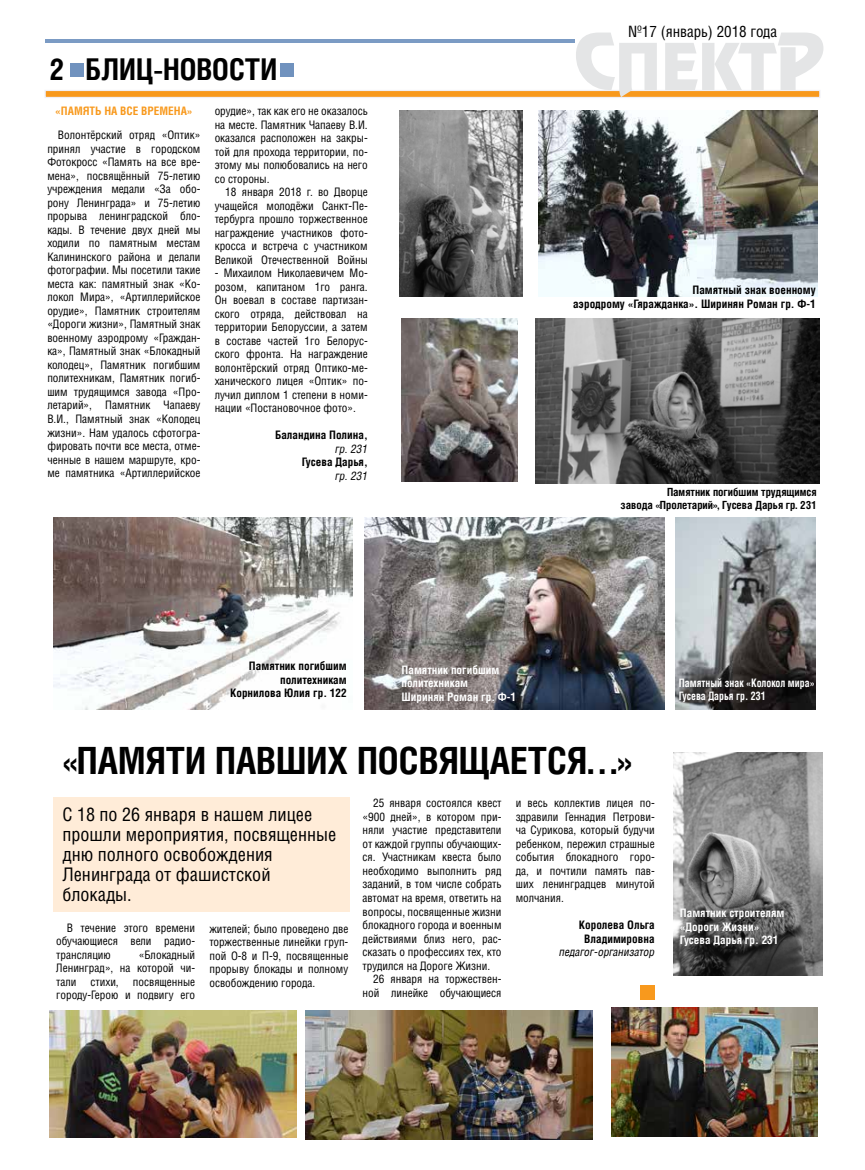
<style>
.page{position:relative;width:865px;height:1170px;background:#fff}
.page>*{position:absolute;margin:0;border:0;box-sizing:border-box;transform-origin:0 0}
.t1{font:700 37.5px "Helios Cond";letter-spacing:.08em;color:#000}
.t2{font:700 30px "Helios Cond";color:#000}
.t3{font:18.75px/20px "Helios Cond";color:#000}
.t4{font:15px "AG Letterica Condensed C";color:#000}
.t5{font:11.25px/13.5px "AG Letterica Condensed C";color:#000;text-align:justify}
.t6{font:700 11.25px/13.5px "AG Letterica Condensed";color:#000;text-align:right}
.t7{font:700 11.25px/13.5px "AG Letterica Condensed";color:#fff}
.t8{font:700 11.25px/13.5px "Helios Cond";color:#000;text-align:right}
.t9{font:700 11.25px/13.5px "AG Letterica Condensed";color:#fff;scale:.88 1}
.t10{font:italic 11.25px "AG Letterica Condensed";color:#000}
.t11{font:700 11.25px/13.5px "AG Letterica Condensed C";color:#000;text-align:center}
.t12{font:700 11.25px "AG Letterica Condensed C";color:#f8991d}
</style>
<div class="page">
<div style="left:44px;top:90px;width:776px;height:8px;background:#f8991d;border:1px solid #f0eff5"></div>
<hr style="left:45px;top:39px;width:529px;height:4px;background:#7b9bc4">
<svg style="left:575px;top:33px;width:248px;height:64px"></svg>
<div style="left:70px;top:63px;width:13px;height:14px;background:#7092be"></div>
<div style="left:280px;top:63px;width:14px;height:14px;background:#7092be"></div>
<img style="left:611px;top:1007px;width:205px;height:129px">
<img style="left:538px;top:110px;width:279px;height:186px">
<img style="left:364px;top:517px;width:300px;height:192px">
<img style="left:53px;top:517px;width:300px;height:192px">
<img style="left:305px;top:1010px;width:287px;height:128px">
<img style="left:673px;top:752px;width:148px;height:223px">
<img style="left:49px;top:1010px;width:248px;height:127px">
<img style="left:675px;top:517px;width:140px;height:192px">
<img style="left:535px;top:318px;width:284px;height:165px">
<img style="left:399px;top:110px;width:123px;height:186px">
<img style="left:401px;top:318px;width:116px;height:163px">
<div style="left:640px;top:985px;width:14px;height:14px;background:#f8991d"></div>
<div style="left:54px;top:797px;width:295px;height:115px;background:#ffecd8"></div>
<h2 class="t2" style="left:50px;top:51px;width:17px">2</h2>
<h2 class="t2" style="left:85px;top:52px;width:193px">БЛИЦ-НОВОСТИ</h2>
<p class="t12" style="left:55px;top:104px;width:139px">«Память на все времена»</p>
<p class="t5" style="left:47px;top:128px;width:154px;text-indent:11px">Волонтёрский отряд «Оптик» принял участие в городском Фотокросс «Память на все вре&shy;мена», посвящённый 75-летию учреждения медали «За обо&shy;рону Ленинграда» и 75-летию прорыва ленинградской бло&shy;кады. В течение двух дней мы ходили по памятным местам Калининского района и делали фотографии. Мы посетили такие места как: памятный знак «Ко&shy;локол Мира», «Артиллерийское орудие», Памятник строителям «Дороги жизни», Памятный знак военному аэродрому «Граждан&shy;ка», Памятный знак «Блокадный колодец», Памятник погибшим политехникам, Памятник погиб&shy;шим трудящимся завода «Про&shy;летарий», Памятник Чапаеву В.И., Памятный знак «Колодец жизни». Нам удалось сфотогра&shy;фировать почти все места, отме&shy;ченные в нашем маршруте, кро&shy;ме памятника «Артиллерийское</p>
<p class="t5" style="left:214px;top:104px;width:154px">орудие», так как его не оказалось на месте. Памятник Чапаеву В.И. оказался расположен на закры&shy;той для прохода территории, по&shy;этому мы полюбовались на него со стороны.</p>
<p class="t5" style="left:214px;top:185px;width:154px;text-indent:11px">18 января 2018 г. во Дворце учащейся молодёжи Санкт-Пе&shy;тербурга прошло торжественное награждение участников фото&shy;кросса и встреча с участником Великой Отечественной Войны</p>
<p class="t5" style="left:214px;top:266px;width:154px">- Михаилом Николаевичем Мо&shy;розом, капитаном 1го ранга.<br>Он воевал в составе партизан&shy;ского отряда, действовал на территории Белоруссии, а затем в составе частей 1го Белорус&shy;ского фронта. На награждение волонтёрский отряд Оптико-ме&shy;ханического лицея «Оптик» по&shy;лучил диплом 1 степени в номи&shy;нации «Постановочное фото».</p>
<p class="t6" style="left:275px;top:428px;width:94px">Баландина Полина,</p>
<p class="t10" style="left:335px;top:442px;width:34px">гр. 231</p>
<p class="t6" style="left:301px;top:455px;width:67px">Гусева Дарья,</p>
<p class="t10" style="left:335px;top:469px;width:34px">гр. 231</p>
<h3 class="t4" style="left:628px;top:23px;width:150px">№17 (январь) 2018 года</h3>
<p class="t6" style="left:572px;top:283px;width:244px">Памятный знак военному<br>аэродрому «Гяражданка». Ширинян Роман гр. Ф-1</p>
<p class="t8" style="left:620px;top:484px;width:197px">Памятник погибшим трудящимся<br>завода «Пролетарий», Гусева Дарья гр. 231</p>
<p class="t6" style="left:230px;top:659px;width:118px">Памятник погибшим политехникам<br>Корнилова Юлия гр. 122</p>
<p class="t7" style="left:401px;top:662px;width:116px">Памятник погибшим политехникам<br>Ширинян Роман гр. Ф-1</p>
<p class="t9" style="left:678px;top:675px;width:156px">Памятный знак «Колокол мира»<br>Гусева Дарья гр. 231</p>
<h1 class="t1" style="left:63px;top:738px;width:569px">«Памяти павшиХ посвящается…»</h1>
<h3 class="t3" style="left:62px;top:804px;width:275px">С 18 по 26 января в нашем лицее прошли мероприятия, посвященные дню полного освобождения<br>Ленинграда от фашистской блокады.</h3>
<p class="t5" style="left:56px;top:920px;width:140px;text-indent:11px">В течение этого времени обучающиеся вели радио&shy;трансляцию</p>
<p class="t5" style="left:56px;top:947px;width:140px;text-indent:82px">«Блокадный Ленинград», на которой чи&shy;тали</p>
<p class="t5" style="left:56px;top:974px;width:140px;text-align:right">посвященные<br>городу-Герою и подвигу его</p>
<p class="t5" style="left:90px;top:974px;width:30px">стихи,</p>
<p class="t5" style="left:209px;top:921px;width:140px">жителей; было проведено две торжественные линейки груп&shy;пой О-8 и П-9, посвященные прорыву блокады и полному освобождению города.</p>
<p class="t5" style="left:362px;top:796px;width:140px;text-indent:11px">25 января состоялся квест «900 дней», в котором при&shy;няли участие представители от каждой группы обучающих&shy;ся. Участникам квеста было необходимо выполнить ряд заданий, в том числе собрать автомат на время, ответить на вопросы, посвященные жизни блокадного города и военным действиями близ него, рас&shy;сказать о профессиях тех, кто трудился на Дороге Жизни.</p>
<p class="t5" style="left:362px;top:972px;width:140px;text-align:right">26 января на торжествен&shy;ной линейке обучающиеся</p>
<p class="t5" style="left:515px;top:796px;width:140px">и весь коллектив лицея по&shy;здравили Геннадия Петрови&shy;ча Сурикова, который будучи ребенком, пережил страшные события блокадного горо&shy;да, и почтили память пав&shy;ших ленинградцев минутой молчания.</p>
<p class="t11" style="left:578px;top:917px;width:77px">Королева Ольга<br>Владимировна</p>
<p class="t10" style="left:559px;top:945px;width:97px">педагог-организатор</p>
<p class="t7" style="left:679px;top:905px;width:106px">Памятник строителям «Дороги Жизни»<br>Гусева Дарья гр. 231</p>
</div>
